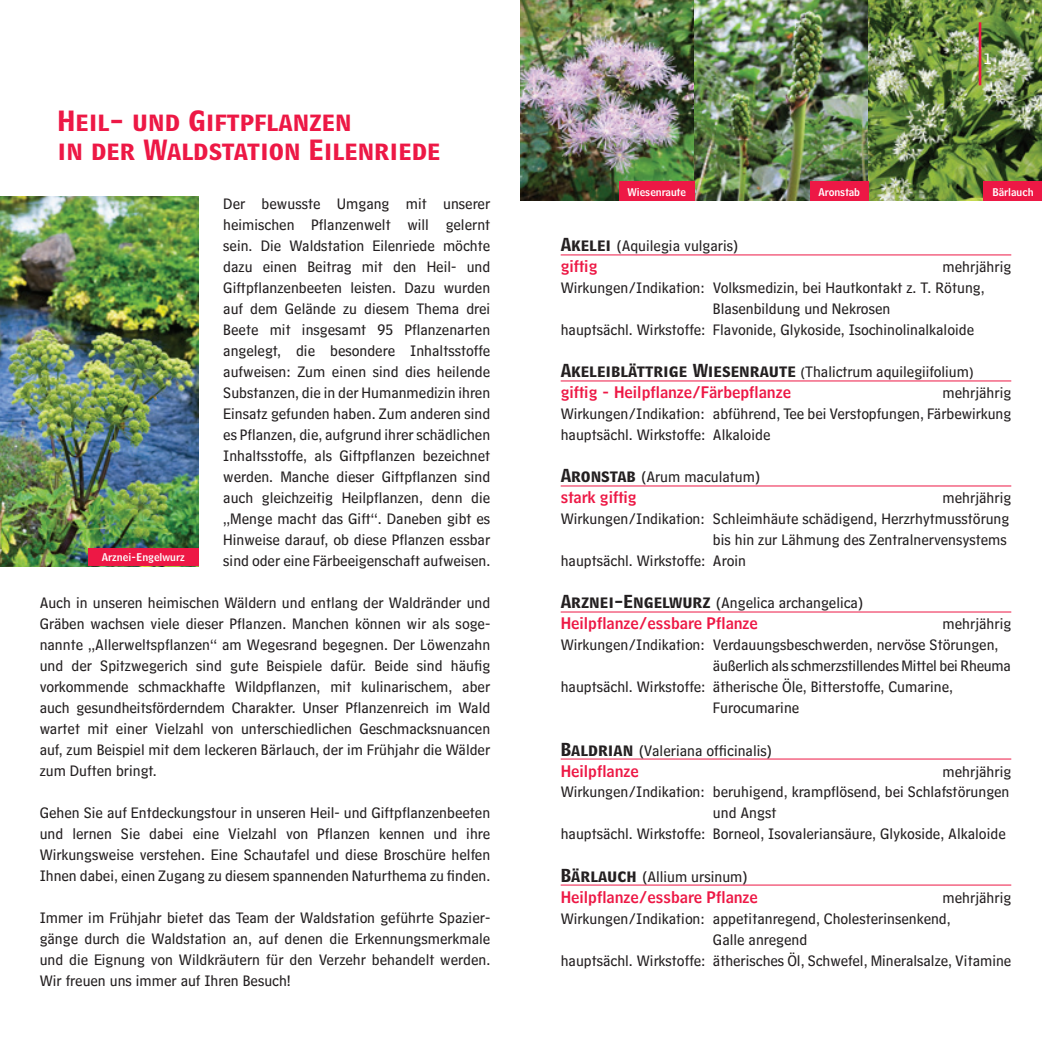
<style>
.page{position:relative;width:1042px;height:1042px;background:#fff}
.page>*{position:absolute;margin:0;border:0;box-sizing:border-box;transform-origin:0 0}
.t1{font:24.5px/29.4px "HM Big Caps";color:#ed1845}
.t2{font:15.75px/21px "HM Text";color:#231f20;text-align:justify}
.t3{font:15.75px "HM Headline";color:#ed1845}
.t4{font:15.75px "HM Big Caps";color:#231f20}
.t5{font:15.75px "HM Text";color:#fff}
.t6{font:10.5px "HM Headline";color:#fff}
.s1{font-family:"HM Big Caps"}
.s2{font-family:"HM Text";font-size:14px}
.s3{font-family:"HM Text"}
</style>
<div class="page">
<img style="left:0;top:196px;width:198px;height:370px">
<div style="left:88px;top:549px;width:110px;height:17px;background:#ed1845"></div>
<hr style="left:561px;top:254px;width:450px;height:1px;background:#ed1845">
<hr style="left:561px;top:380px;width:450px;height:1px;background:#ed1845">
<hr style="left:561px;top:485px;width:450px;height:1px;background:#ed1845">
<hr style="left:561px;top:611px;width:450px;height:1px;background:#ed1845">
<hr style="left:561px;top:758px;width:450px;height:1px;background:#ed1845">
<hr style="left:561px;top:884px;width:450px;height:1px;background:#ed1845">
<img style="left:521px;top:0;width:521px;height:201px">
<div style="left:619px;top:181px;width:75px;height:20px;background:#ed1845"></div>
<div style="left:810px;top:181px;width:58px;height:20px;background:#ed1845"></div>
<div style="left:984px;top:181px;width:58px;height:20px;background:#ed1845"></div>
<hr style="left:979px;top:22px;width:2px;height:63px;background:#ed1845">
<h1 class="t1" style="left:58px;top:104px;width:384px">Heil- und Giftpflanzen<br>in der Waldstation Eilenriede</h1>
<p class="t2" style="left:223px;top:190px;width:268px">Der bewusste Umgang mit unserer heimischen Pflanzenwelt will gelernt sein. Die Waldstation Eilenriede möchte dazu einen Beitrag mit den Heil- und Giftpflanzenbeeten leisten. Dazu wurden auf dem Gelände zu diesem Thema drei Beete mit insgesamt 95 Pflanzenarten angelegt, die besondere Inhaltsstoffe aufweisen: Zum einen sind dies heilende Substanzen, die in der Humanmedizin ihren Einsatz gefunden haben. Zum anderen sind es Pflanzen, die, aufgrund ihrer schädlichen Inhaltsstoffe, als Giftpflanzen bezeichnet werden. Manche dieser Giftpflanzen sind auch gleichzeitig Heilpflanzen, denn die „Menge macht das Gift“. Daneben gibt es Hinweise darauf, ob diese Pflanzen essbar sind oder eine Färbeeigenschaft aufweisen.</p>
<p class="t2" style="left:40px;top:589px;width:452px">Auch in unseren heimischen Wäldern und entlang der Waldränder und Gräben wachsen viele dieser Pflanzen. Manchen können wir als soge&shy;nannte „Allerweltspflanzen“ am Wegesrand begegnen. Der Löwenzahn und der Spitzwegerich sind gute Beispiele dafür. Beide sind häufig vorkommende schmackhafte Wildpflanzen, mit kulinarischem, aber auch gesundheitsförderndem Charakter. Unser Pflanzenreich im Wald wartet mit einer Vielzahl von unterschiedlichen Geschmacksnuancen auf, zum Beispiel mit dem leckeren Bärlauch, der im Frühjahr die Wälder zum Duften bringt.</p>
<p class="t2" style="left:40px;top:799px;width:452px">Gehen Sie auf Entdeckungstour in unseren Heil- und Giftpflanzenbeeten und lernen Sie dabei eine Vielzahl von Pflanzen kennen und ihre Wirkungsweise verstehen. Eine Schautafel und diese Broschüre helfen Ihnen dabei, einen Zugang zu diesem spannenden Naturthema zu finden.</p>
<p class="t2" style="left:40px;top:904px;width:452px">Immer im Frühjahr bietet das Team der Waldstation geführte Spazier&shy;gänge durch die Waldstation an, auf denen die Erkennungsmerkmale und die Eignung von Wildkräutern für den Verzehr behandelt werden.<br>Wir freuen uns immer auf Ihren Besuch!</p>
<p class="t6" style="left:102px;top:548px;width:85px">Arznei-Engelwurz</p>
<p class="t5" style="left:984px;top:45px;width:9px">1</p>
<p class="t6" style="left:627px;top:183px;width:60px">Wiesenraute</p>
<p class="t6" style="left:818px;top:183px;width:43px">Aronstab</p>
<p class="t6" style="left:992px;top:183px;width:43px">Bärlauch</p>
<p class="t2" style="left:561px;top:233px;width:179px"><span class="s1">Akelei</span> (Aquilegia vulgaris)</p>
<p class="t3" style="left:561px;top:253px;width:38px">giftig</p>
<p class="t2" style="left:942px;top:254px;width:70px">mehrjährig</p>
<p class="t2" style="left:561px;top:275px;width:425px">Wirkungen/Indikation: Volksmedizin, bei Hautkontakt z. T. Rötung,</p>
<p class="t2" style="left:713px;top:296px;width:179px">Blasenbildung und Nekrosen</p>
<p class="t2" style="left:561px;top:317px;width:415px">hauptsächl. Wirkstoffe: Flavonide, Glykoside, Isochinolinalkaloide</p>
<p class="t4" style="left:561px;top:358px;width:415px">Akeleiblättrige Wiesenraute <span class="s2">(</span><span class="s3">Thalictrum aquilegiifolium</span><span class="s2">)</span></p>
<p class="t3" style="left:561px;top:379px;width:232px">giftig - Heilpflanze/Färbepflanze</p>
<p class="t2" style="left:561px;top:380px;width:452px;text-indent:382px">mehrjährig Wirkungen/Indikation: abführend, Tee bei Verstopfungen, Färbewirkung hauptsächl. Wirkstoffe: Alkaloide</p>
<p class="t2" style="left:561px;top:464px;width:201px"><span class="s1">Aronstab</span> (Arum maculatum)</p>
<p class="t3" style="left:561px;top:484px;width:78px">stark giftig</p>
<p class="t2" style="left:942px;top:485px;width:70px">mehrjährig</p>
<p class="t2" style="left:561px;top:506px;width:450px">Wirkungen/Indikation: Schleimhäute schädigend, Herzrhytmusstörung</p>
<p class="t2" style="left:713px;top:527px;width:295px">bis hin zur Lähmung des Zentralnervensystems</p>
<p class="t2" style="left:561px;top:548px;width:187px">hauptsächl. Wirkstoffe: Aroin</p>
<p class="t2" style="left:561px;top:590px;width:304px"><span class="s1">Arznei-Engelwurz</span> (Angelica archangelica)</p>
<p class="t3" style="left:561px;top:610px;width:199px">Heilpflanze/essbare Pflanze</p>
<p class="t2" style="left:942px;top:611px;width:70px">mehrjährig</p>
<p class="t2" style="left:561px;top:632px;width:439px">Wirkungen/Indikation: Verdauungsbeschwerden, nervöse Störungen,</p>
<p class="t2" style="left:713px;top:653px;width:299px">äußerlich als schmerzstillendes Mittel bei Rheuma</p>
<p class="t2" style="left:561px;top:674px;width:394px">hauptsächl. Wirkstoffe: ätherische Öle, Bitterstoffe, Cumarine,</p>
<p class="t2" style="left:713px;top:695px;width:88px">Furocumarine</p>
<p class="t2" style="left:561px;top:737px;width:213px"><span class="s1">Baldrian</span> (Valeriana officinalis)</p>
<p class="t3" style="left:561px;top:757px;width:80px">Heilpflanze</p>
<p class="t2" style="left:942px;top:758px;width:70px">mehrjährig</p>
<p class="t2" style="left:561px;top:779px;width:450px">Wirkungen/Indikation: beruhigend, krampflösend, bei Schlafstörungen</p>
<p class="t2" style="left:713px;top:800px;width:65px">und Angst</p>
<p class="t2" style="left:561px;top:821px;width:447px">hauptsächl. Wirkstoffe: Borneol, Isovaleriansäure, Glykoside, Alkaloide</p>
<p class="t2" style="left:561px;top:863px;width:189px"><span class="s1">Bärlauch</span> (Allium ursinum)</p>
<p class="t3" style="left:561px;top:883px;width:199px">Heilpflanze/essbare Pflanze</p>
<p class="t2" style="left:942px;top:884px;width:70px">mehrjährig</p>
<p class="t2" style="left:561px;top:905px;width:392px">Wirkungen/Indikation: appetitanregend, Cholesterinsenkend,</p>
<p class="t2" style="left:713px;top:926px;width:96px">Galle anregend</p>
<p class="t2" style="left:561px;top:947px;width:452px">hauptsächl. Wirkstoffe: ätherisches Öl, Schwefel, Mineralsalze, Vitamine</p>
</div>
